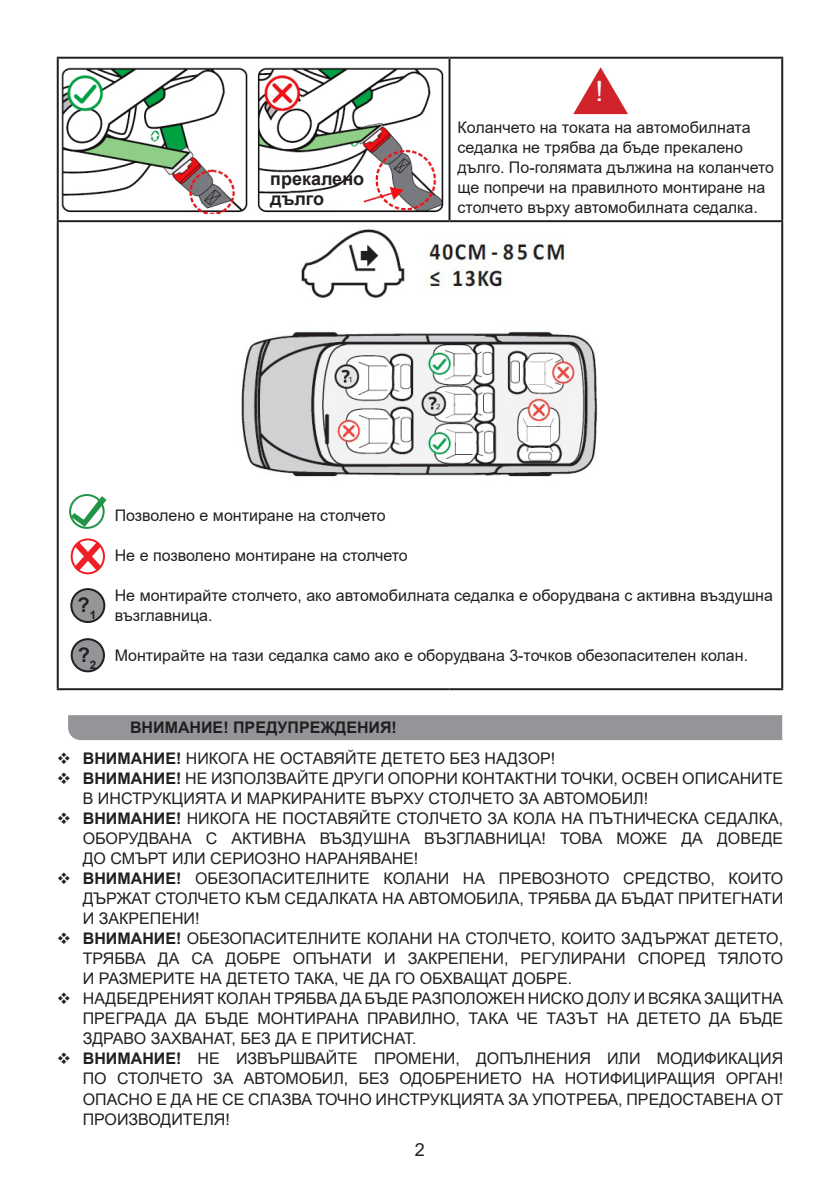
<style>
.page{position:relative;width:840px;height:1191px;background:#fff}
.page>*{position:absolute;margin:0;border:0;box-sizing:border-box;transform-origin:0 0}
.t1{font:28px "Arial";color:#fff}
.t2{font:700 20px "Arial";color:#231f20}
.t3{font:700 18px "Arial";color:#231f20}
.t4{font:18px "Arial";color:#231f20}
.t5{font:16px/20px "Arial";color:#231f20;text-align:justify}
.t6{font:700 16px "Arial";color:#231f20}
.s1{font-weight:700}
</style>
<div class="page">
<div style="left:68px;top:715px;width:713px;height:25px;background:#939598"></div>
<svg style="left:71px;top:496px;width:35px;height:31px"></svg>
<div style="left:69px;top:494px;width:36px;height:35px;border:2px solid #229448;border-radius:50%"></div>
<div style="left:71px;top:589px;width:33px;height:33px;background:#949697;border-radius:50%"></div>
<div style="left:70px;top:588px;width:35px;height:35px;border:2px solid #231f20;border-radius:50%"></div>
<div style="left:72px;top:639px;width:32px;height:32px;background:#939598;border-radius:50%"></div>
<div style="left:71px;top:638px;width:34px;height:34px;border:2px solid #231f20;border-radius:50%"></div>
<svg style="left:75px;top:542px;width:26px;height:28px"></svg>
<div style="left:71px;top:538px;width:34px;height:36px;border:2px solid #ee2026;border-radius:50%"></div>
<img style="left:62px;top:67px;width:382px;height:146px">
<svg style="left:573px;top:67px;width:54px;height:47px"></svg>
<img style="left:241px;top:229px;width:357px;height:248px">
<hr style="left:57px;top:57px;width:392px;height:2px;background:#231f20">
<hr style="left:57px;top:59px;width:2px;height:161px;background:#231f20">
<hr style="left:449px;top:57px;width:333px;height:2px;background:#231f20">
<hr style="left:448px;top:59px;width:2px;height:161px;background:#231f20">
<hr style="left:780px;top:59px;width:2px;height:161px;background:#231f20">
<hr style="left:57px;top:220px;width:392px;height:2px;background:#231f20">
<hr style="left:57px;top:222px;width:2px;height:466px;background:#231f20">
<hr style="left:449px;top:220px;width:333px;height:2px;background:#231f20">
<hr style="left:780px;top:222px;width:2px;height:466px;background:#231f20">
<hr style="left:57px;top:688px;width:392px;height:2px;background:#231f20">
<hr style="left:449px;top:688px;width:333px;height:2px;background:#231f20">
<p class="t3" style="left:270px;top:166px;width:95px">прекалено</p>
<p class="t3" style="left:270px;top:186px;width:56px">дълго</p>
<p class="t1" style="left:595px;top:72px;width:9px">!</p>
<p class="t5" style="left:457px;top:117px;width:318px;text-align:left">Коланчето на токата на автомобилната седалка не трябва да бъде прекалено дълго. По-голямата дължина на коланчето ще попречи на правилното монтиране на столчето върху автомобилната седалка.</p>
<p class="t2" style="left:77px;top:591px;width:20px">?<sub>1</sub></p>
<p class="t2" style="left:78px;top:641px;width:20px">?<sub>2</sub></p>
<p class="t5" style="left:115px;top:505px;width:272px">Позволено е монтиране на столчето</p>
<p class="t5" style="left:115px;top:545px;width:294px">Не е позволено монтиране на столчето</p>
<p class="t5" style="left:115px;top:585px;width:659px">Не монтирайте столчето, ако автомобилната седалка е оборудвана с активна въздушна възглавница.</p>
<p class="t5" style="left:115px;top:645px;width:634px">Монтирайте на тази седалка само ако е оборудвана 3-точков обезопасителен колан.</p>
<p class="t6" style="left:130px;top:716px;width:268px">ВНИМАНИЕ! ПРЕДУПРЕЖДЕНИЯ!</p>
<p class="t5" style="left:57px;top:748px;width:499px">❖ <span class="s1">ВНИМАНИЕ!</span> НИКОГА НЕ ОСТАВЯЙТЕ ДЕТЕТО БЕЗ НАДЗОР!</p>
<p class="t5" style="left:83px;top:768px;width:701px;text-indent:-26px">❖ <span class="s1">ВНИМАНИЕ!</span> НЕ ИЗПОЛЗВАЙТЕ ДРУГИ ОПОРНИ КОНТАКТНИ ТОЧКИ, ОСВЕН ОПИСАНИТЕ<br>В ИНСТРУКЦИЯТА И МАРКИРАНИТЕ ВЪРХУ СТОЛЧЕТО ЗА АВТОМОБИЛ!</p>
<p class="t5" style="left:83px;top:808px;width:701px;text-indent:-26px">❖ <span class="s1">ВНИМАНИЕ!</span> НИКОГА НЕ ПОСТАВЯЙТЕ СТОЛЧЕТО ЗА КОЛА НА ПЪТНИЧЕСКА СЕДАЛКА, ОБОРУДВАНА С АКТИВНА ВЪЗДУШНА ВЪЗГЛАВНИЦА! ТОВА МОЖЕ ДА ДОВЕДЕ ДО СМЪРТ ИЛИ СЕРИОЗНО НАРАНЯВАНЕ!</p>
<p class="t5" style="left:83px;top:868px;width:701px;text-indent:-26px">❖ <span class="s1">ВНИМАНИЕ!</span> ОБЕЗОПАСИТЕЛНИТЕ КОЛАНИ НА ПРЕВОЗНОТО СРЕДСТВО, КОИТО ДЪРЖАТ СТОЛЧЕТО КЪМ СЕДАЛКАТА НА АВТОМОБИЛА, ТРЯБВА ДА БЪДАТ ПРИТЕГНАТИ И ЗАКРЕПЕНИ!</p>
<p class="t5" style="left:83px;top:928px;width:701px;text-indent:-26px">❖ <span class="s1">ВНИМАНИЕ!</span> ОБЕЗОПАСИТЕЛНИТЕ КОЛАНИ НА СТОЛЧЕТО, КОИТО ЗАДЪРЖАТ ДЕТЕТО, ТРЯБВА ДА СА ДОБРЕ ОПЪНАТИ И ЗАКРЕПЕНИ, РЕГУЛИРАНИ СПОРЕД ТЯЛОТО И РАЗМЕРИТЕ НА ДЕТЕТО ТАКА, ЧЕ ДА ГО ОБХВАЩАТ ДОБРЕ.</p>
<p class="t5" style="left:83px;top:988px;width:701px;text-indent:-26px">❖ НАДБЕДРЕНИЯТ КОЛАН ТРЯБВА ДА БЪДЕ РАЗПОЛОЖЕН НИСКО ДОЛУ И ВСЯКА ЗАЩИТНА ПРЕГРАДА ДА БЪДЕ МОНТИРАНА ПРАВИЛНО, ТАКА ЧЕ ТАЗЪТ НА ДЕТЕТО ДА БЪДЕ ЗДРАВО ЗАХВАНАТ, БЕЗ ДА Е ПРИТИСНАТ.</p>
<p class="t5" style="left:83px;top:1048px;width:701px;text-indent:-26px">❖ <span class="s1">ВНИМАНИЕ!</span> НЕ ИЗВЪРШВАЙТЕ ПРОМЕНИ, ДОПЪЛНЕНИЯ ИЛИ МОДИФИКАЦИЯ ПО СТОЛЧЕТО ЗА АВТОМОБИЛ, БЕЗ ОДОБРЕНИЕТО НА НОТИФИЦИРАЩИЯ ОРГАН!<br>ОПАСНО Е ДА НЕ СЕ СПАЗВА ТОЧНО ИНСТРУКЦИЯТА ЗА УПОТРЕБА, ПРЕДОСТАВЕНА ОТ ПРОИЗВОДИТЕЛЯ!</p>
<p class="t4" style="left:415px;top:1137px;width:12px">2</p>
</div>
